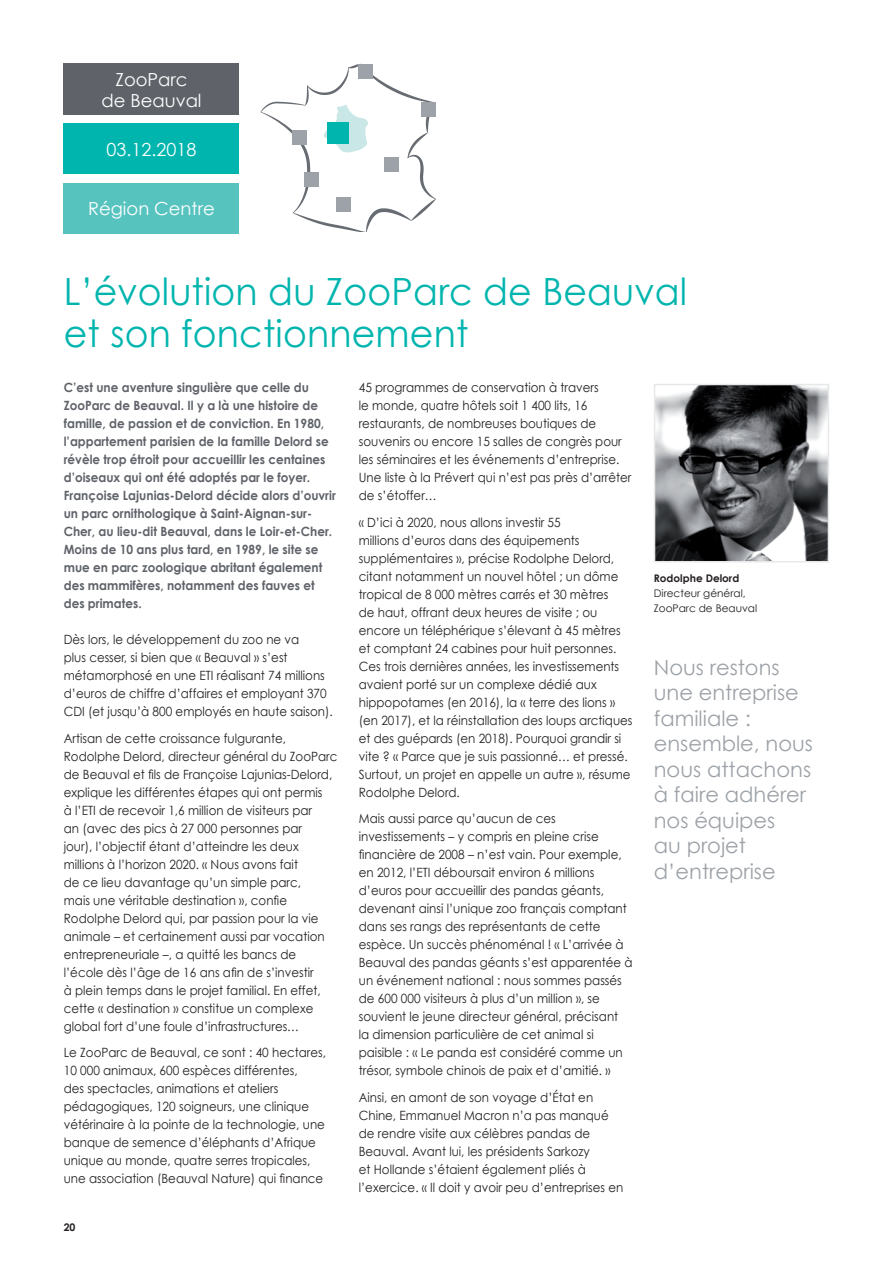
<style>
.page{position:relative;width:893px;height:1263px;background:#fff}
.page>*{position:absolute;margin:0;border:0;box-sizing:border-box;transform-origin:0 0}
.t1{font:37.5px/42px "Century Gothic";letter-spacing:.005em;color:#00b5ae}
.Body_styles_Body_cop{font:21px/25.5px "Century Gothic";color:#9da2a8}
.Body_styles_Body_cop-2{font:18px/21px "Century Gothic";color:#fff;text-align:center}
.Body_styles_Body_cop-3{font:12.75px/18px "Century Gothic";color:#231f20;scale:.93 1}
.Body_styles_Body_cop-4{font:700 12.75px/18px "Century Gothic";color:#5f6369;scale:.94 1}
.Subhead_styles_C_Sub{font:10.5px/15px "Century Gothic";color:#231f20}
.Subhead_styles_C_Sub-2{font:700 10.5px "Century Gothic";color:#231f20}
</style>
<div class="page">
<div style="left:64px;top:183px;width:175px;height:51px;background:#57c3bf"></div>
<div style="left:64px;top:123px;width:175px;height:51px;background:#00b5ae"></div>
<div style="left:64px;top:64px;width:175px;height:51px;background:#5f6369"></div>
<svg style="left:260px;top:64px;width:176px;height:167px"></svg>
<div style="left:293px;top:130px;width:14px;height:15px;background:#9da2a8"></div>
<div style="left:358px;top:64px;width:15px;height:15px;background:#9da2a8"></div>
<div style="left:421px;top:102px;width:14px;height:14px;background:#9da2a8"></div>
<div style="left:384px;top:157px;width:15px;height:15px;background:#9da2a8"></div>
<div style="left:336px;top:197px;width:14px;height:14px;background:#9da2a8"></div>
<div style="left:305px;top:172px;width:14px;height:15px;background:#9da2a8"></div>
<div style="left:327px;top:123px;width:21px;height:21px;background:#00b5ae"></div>
<img style="left:657px;top:387px;width:169px;height:172px">
<div style="left:654px;top:384px;width:175px;height:178px;border:2px solid #e7e8e9"></div>
<p class="Body_styles_Body_cop-2" style="left:101px;top:68px;width:102px">ZooParc de Beauval</p>
<p class="Body_styles_Body_cop-2" style="left:107px;top:138px;width:91px">03.12.2018</p>
<p class="Body_styles_Body_cop-2" style="left:88px;top:198px;width:128px">Région Centre</p>
<p class="t1" style="left:64px;top:269px;width:625px">L’évolution du ZooParc de Beauval et son fonctionnement</p>
<p class="Body_styles_Body_cop-4" style="left:64px;top:378px;width:291px">C’est une aventure singulière que celle du ZooParc de Beauval. Il y a là une histoire de famille, de passion et de conviction. En 1980, l’appartement parisien de la famille Delord se révèle trop étroit pour accueillir les centaines d’oiseaux qui ont été adoptés par le foyer.<br>Françoise Lajunias-Delord décide alors d’ouvrir un parc ornithologique à Saint-Aignan-sur-Cher, au lieu-dit Beauval, dans le Loir-et-Cher.<br>Moins de 10 ans plus tard, en 1989, le site se mue en parc zoologique abritant également des mammifères, notamment des fauves et des primates.</p>
<p class="Body_styles_Body_cop-3" style="left:64px;top:630px;width:291px">Dès lors, le développement du zoo ne va<br>plus cesser, si bien que « Beauval » s’est métamorphosé en une ETI réalisant 74 millions d’euros de chiffre d’affaires et employant 370<br>CDI (et jusqu’à 800 employés en haute saison).</p>
<p class="Body_styles_Body_cop-3" style="left:64px;top:729px;width:296px">Artisan de cette croissance fulgurante, Rodolphe Delord, directeur général du ZooParc de Beauval et fils de Françoise Lajunias-Delord, explique les différentes étapes qui ont permis<br>à l’ETI de recevoir 1,6 million de visiteurs par<br>an (avec des pics à 27 000 personnes par<br>jour), l’objectif étant d’atteindre les deux millions à l’horizon 2020. « Nous avons fait<br>de ce lieu davantage qu’un simple parc,<br>mais une véritable destination », confie Rodolphe Delord qui, par passion pour la vie animale – et certainement aussi par vocation entrepreneuriale –, a quitté les bancs de l’école dès l’âge de 16 ans afin de s’investir<br>à plein temps dans le projet familial. En effet, cette « destination » constitue un complexe global fort d’une foule d’infrastructures…</p>
<p class="Body_styles_Body_cop-3" style="left:64px;top:1043px;width:283px">Le ZooParc de Beauval, ce sont : 40 hectares, 10 000 animaux, 600 espèces différentes,<br>des spectacles, animations et ateliers pédagogiques, 120 soigneurs, une clinique vétérinaire à la pointe de la technologie, une banque de semence d’éléphants d’Afrique unique au monde, quatre serres tropicales, une association (Beauval Nature) qui finance</p>
<p class="Subhead_styles_C_Sub-2" style="left:64px;top:1221px;width:13px">20</p>
<p class="Body_styles_Body_cop-3" style="left:359px;top:378px;width:295px">45 programmes de conservation à travers<br>le monde, quatre hôtels soit 1 400 lits, 16 restaurants, de nombreuses boutiques de souvenirs ou encore 15 salles de congrès pour les séminaires et les événements d’entreprise.<br>Une liste à la Prévert qui n’est pas près d’arrêter de s’étoffer…</p>
<p class="Body_styles_Body_cop-3" style="left:359px;top:513px;width:296px">« D’ici à 2020, nous allons investir 55<br>millions d’euros dans des équipements supplémentaires », précise Rodolphe Delord, citant notamment un nouvel hôtel ; un dôme tropical de 8 000 mètres carrés et 30 mètres<br>de haut, offrant deux heures de visite ; ou encore un téléphérique s’élevant à 45 mètres et comptant 24 cabines pour huit personnes.<br>Ces trois dernières années, les investissements avaient porté sur un complexe dédié aux hippopotames (en 2016), la « terre des lions » (en 2017), et la réinstallation des loups arctiques et des guépards (en 2018). Pourquoi grandir si vite ? « Parce que je suis passionné… et pressé.<br>Surtout, un projet en appelle un autre », résume Rodolphe Delord.</p>
<p class="Body_styles_Body_cop-3" style="left:359px;top:809px;width:296px">Mais aussi parce qu’aucun de ces investissements – y compris en pleine crise financière de 2008 – n’est vain. Pour exemple, en 2012, l’ETI déboursait environ 6 millions d’euros pour accueillir des pandas géants, devenant ainsi l’unique zoo français comptant dans ses rangs des représentants de cette espèce. Un succès phénoménal ! « L’arrivée à Beauval des pandas géants s’est apparentée à un événement national : nous sommes passés de 600 000 visiteurs à plus d’un million », se souvient le jeune directeur général, précisant<br>la dimension particulière de cet animal si paisible : « Le panda est considéré comme un trésor, symbole chinois de paix et d’amitié. »</p>
<p class="Body_styles_Body_cop-3" style="left:359px;top:1088px;width:286px">Ainsi, en amont de son voyage d’État en Chine, Emmanuel Macron n’a pas manqué de rendre visite aux célèbres pandas de Beauval. Avant lui, les présidents Sarkozy<br>et Hollande s’étaient également pliés à l’exercice. « Il doit y avoir peu d’entreprises en</p>
<p class="Subhead_styles_C_Sub-2" style="left:654px;top:571px;width:87px">Rodolphe Delord</p>
<p class="Subhead_styles_C_Sub" style="left:654px;top:585px;width:105px">Directeur général,<br>ZooParc de Beauval</p>
<p class="Body_styles_Body_cop" style="left:654px;top:654px;width:161px">Nous restons une entreprise familiale : ensemble, nous nous attachons à faire adhérer nos équipes<br>au projet d’entreprise</p>
</div>
